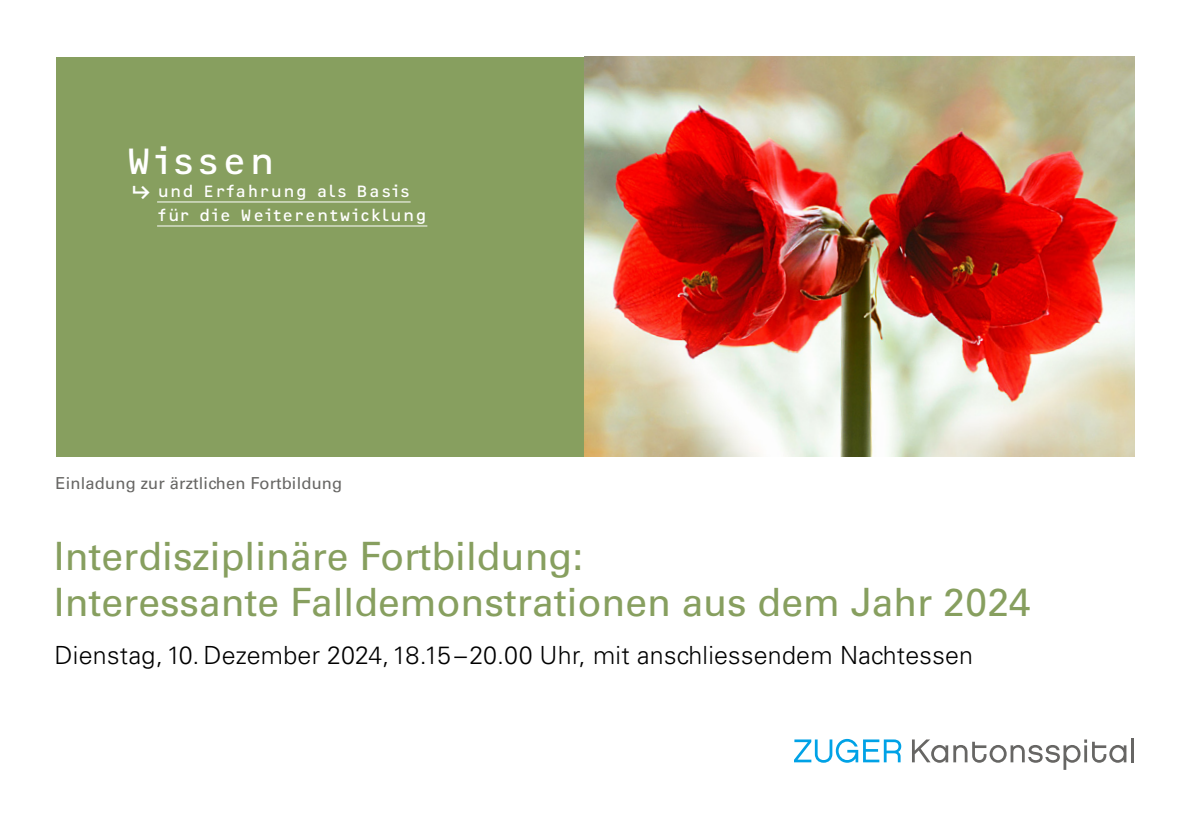
<style>
.page{position:relative;width:1191px;height:840px;background:#fff}
.page>*{position:absolute;margin:0;border:0;box-sizing:border-box;transform-origin:0 0}
.t1{font:39px/46.8px "Univers";color:#879f5f}
.t2{font:38px "Vision";letter-spacing:-.01em;color:#fff}
.t3{font:300 25px "Univers";letter-spacing:.01em;color:#000}
.t4{font:17px/24px "Vision";letter-spacing:-.01em;color:#fff}
.t5{font:16.4px "Univers";letter-spacing:.01em;color:#676664}
.s1{font-size:24px}
</style>
<div class="page">
<div style="left:57px;top:57px;width:527px;height:399px;background:#879f5f"></div>
<hr style="left:157px;top:201px;width:253px;height:1px;background:#fff">
<hr style="left:157px;top:225px;width:270px;height:1px;background:#fff">
<svg style="left:794px;top:738px;width:107px;height:24px"></svg>
<svg style="left:912px;top:739px;width:214px;height:30px"></svg>
<hr style="left:1131px;top:737px;width:3px;height:24px;background:#676664">
<img style="left:584px;top:57px;width:550px;height:399px">
<p class="t2" style="left:125px;top:138px;width:153px">Wissen</p>
<p class="t4" style="left:157px;top:178px;width:272px;text-indent:-27px"><span class="s1">π</span> und Erfahrung als Basis für die Weiterentwicklung</p>
<p class="t5" style="left:56px;top:473px;width:288px">Einladung zur ärztlichen Fortbildung</p>
<p class="t1" style="left:54px;top:532px;width:978px">Interdisziplinäre Fortbildung:<br>Interessante Falldemonstrationen aus dem Jahr 2024</p>
<p class="t3" style="left:55px;top:639px;width:920px">Dienstag, 10. Dezember 2024,18.15–20.00 Uhr, mit anschliessendem Nachtessen</p>
</div>
